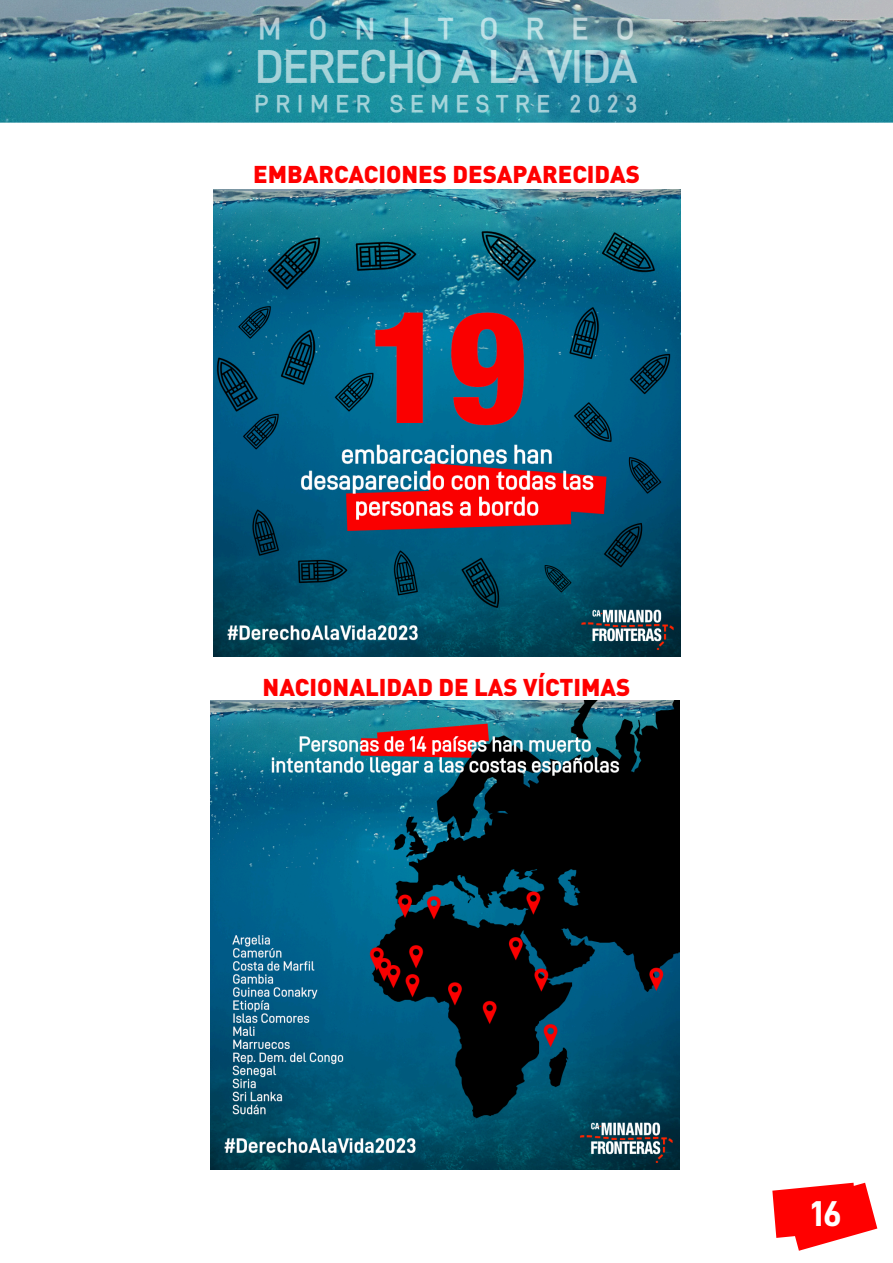
<style>
.page{position:relative;width:893px;height:1263px;background:#fff}
.page>*{position:absolute;margin:0;border:0;box-sizing:border-box;transform-origin:0 0}
.t1{font:700 45px "D DIN PRO Semi";color:rgb(255 255 255/.6)}
.t2{font:36px "D DIN PRO Bold";color:#fff}
.t3{font:700 30px "D DIN PRO Semi";letter-spacing:.93em;color:rgb(255 255 255/.6)}
.t4{font:900 24px "DIN Pro";color:#f00}
.t5{font:700 24px "D DIN PRO Semi";letter-spacing:.3em;color:rgb(255 255 255/.6)}
</style>
<div class="page">
<svg style="left:772px;top:1183px;width:105px;height:68px"></svg>
<img style="left:0;top:0;width:893px;height:123px">
<img style="left:211px;top:700px;width:469px;height:469px">
<img style="left:213px;top:189px;width:467px;height:467px">
<p class="t3" style="left:258px;top:14px;width:377px">MONITOREO</p>
<h1 class="t1" style="left:256px;top:45px;width:383px">DERECHO A LA VIDA</h1>
<p class="t5" style="left:255px;top:92px;width:384px">PRIMER SEMESTRE 2023</p>
<p class="t4" style="left:253px;top:164px;width:388px">EMBARCACIONES DESAPARECIDAS</p>
<p class="t4" style="left:263px;top:677px;width:369px">NACIONALIDAD DE LAS VÍCTIMAS</p>
<h2 class="t2" style="left:811px;top:1196px;width:33px">16</h2>
</div>
